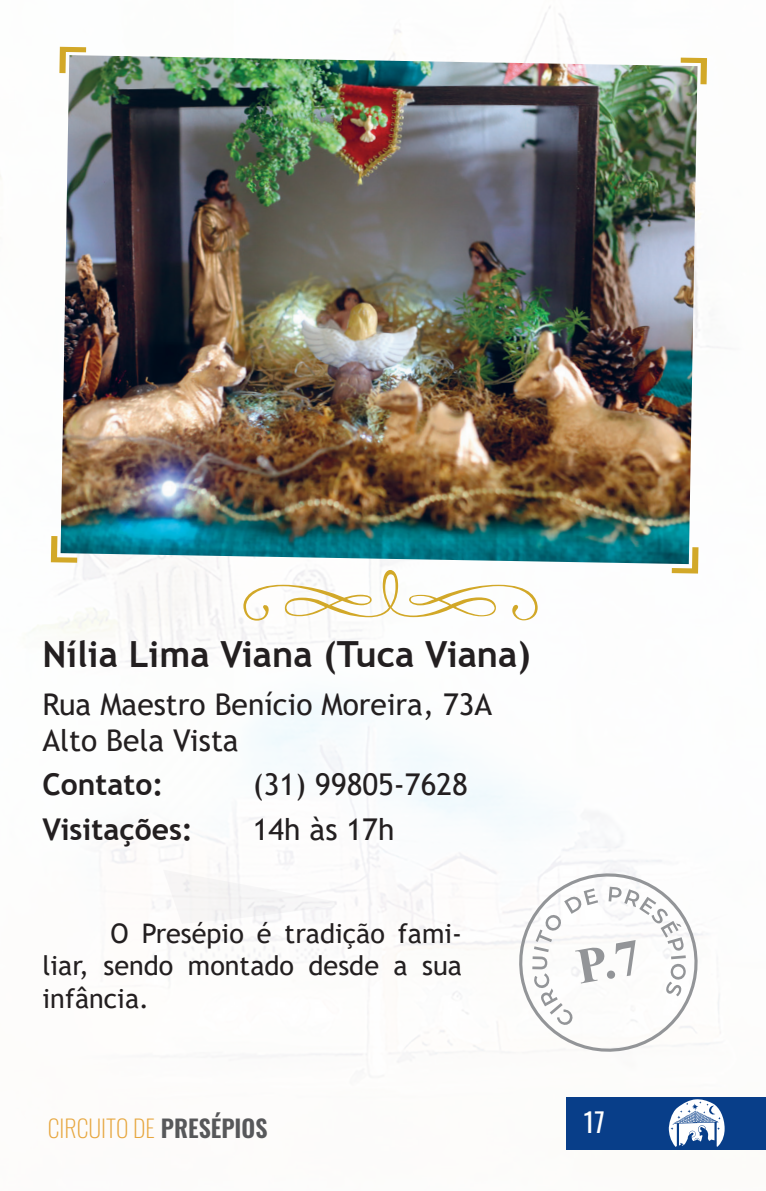
<style>
.page{position:relative;width:766px;height:1191px;background:#fff}
.page>*{position:absolute;margin:0;border:0;box-sizing:border-box;transform-origin:0 0}
.t1{font:700 36px "Trebuchet MS";color:#231f20}
.t2{font:30px/36px "Trebuchet MS";color:#231f20}
.t3{font:700 30px "Trebuchet MS";color:#231f20}
.t4{font:27px/32.4px "Trebuchet MS";color:#231f20;text-align:justify}
.t5{font:26.7px "Oswald";color:#fff}
.t6{font:200 24px "Oswald";color:#e7a63e}
.s1{font-weight:600;color:#57585a}
</style>
<div class="page">
<div style="left:566px;top:1097px;width:199px;height:53px;background:#083e89"></div>
<svg style="left:162px;top:729px;width:500px;height:195px"></svg>
<svg style="left:163px;top:869px;width:174px;height:26px"></svg>
<div style="left:279px;top:736px;width:29px;height:63px;background:#f5fbfd"></div>
<svg style="left:308px;top:729px;width:144px;height:115px"></svg>
<svg style="left:152px;top:895px;width:204px;height:86px"></svg>
<svg style="left:668px;top:1099px;width:56px;height:48px"></svg>
<img style="left:61px;top:55px;width:636px;height:509px">
<svg style="left:59px;top:47px;width:27px;height:26px"></svg>
<svg style="left:680px;top:58px;width:26px;height:26px"></svg>
<img style="left:32px;top:254px;width:505px;height:475px">
<svg style="left:671px;top:547px;width:27px;height:26px"></svg>
<svg style="left:513px;top:868px;width:189px;height:184px"></svg>
<p class="t1" style="left:43px;top:631px;width:489px">Nília Lima Viana (Tuca Viana)</p>
<p class="t2" style="left:43px;top:686px;width:451px">Rua Maestro Benício Moreira, 73A<br>Alto Bela Vista</p>
<p class="t3" style="left:43px;top:766px;width:122px">Contato:</p>
<p class="t2" style="left:253px;top:766px;width:216px">(31) 99805-7628</p>
<p class="t3" style="left:43px;top:810px;width:152px">Visitações:</p>
<p class="t2" style="left:253px;top:811px;width:143px">14h às 17h</p>
<p class="t4" style="left:43px;top:917px;width:421px;text-indent:68px">O Presépio é tradição fami&shy;liar, sendo montado desde a sua infância.</p>
<p class="t6" style="left:48px;top:1107px;width:221px">CIRCUITO DE <span class="s1">PRESÉPIOS</span></p>
<p class="t5" style="left:583px;top:1098px;width:22px">17</p>
</div>
